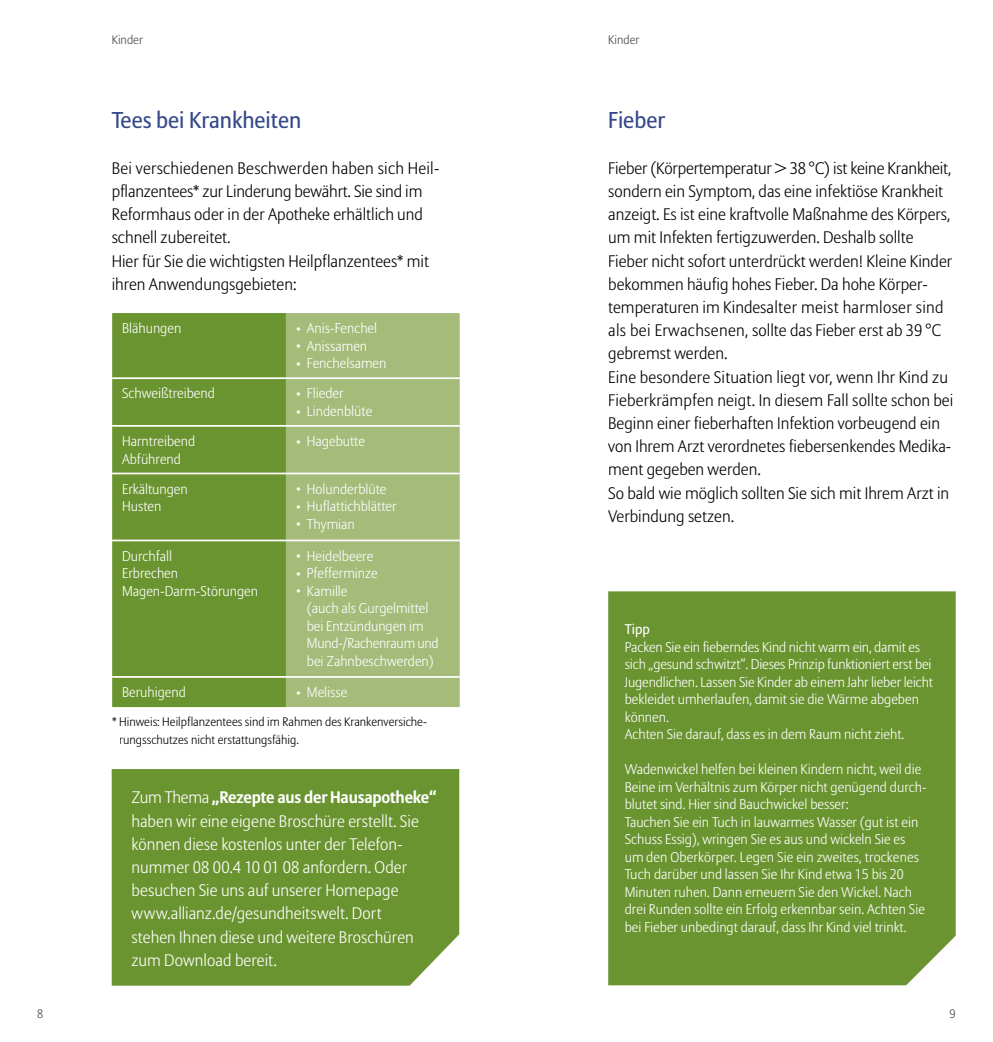
<style>
.page{position:relative;width:993px;height:1042px;background:#fff}
.page>*{position:absolute;margin:0;border:0;box-sizing:border-box;transform-origin:0 0}
.t1{font:22.75px "Allianz Sans";color:#35498a}
.t2{font:300 16.62px/23.1px "Allianz Sans";color:#000}
.t3{font:300 16.62px/23.3px "Allianz Sans";color:#fff}
.t4{font:300 14px/17.5px "Allianz Sans";color:#fff}
.t5{font:14px "Allianz Sans";color:#fff}
.t6{font:300 12.25px/17.5px "Allianz Sans";color:#000}
.t7{font:300 12.25px "Allianz Sans";color:#484848}
.s1{font-size:10.5px}
.s2{font-weight:700}
</style>
<div class="page">
<div style="left:112px;top:313px;width:174px;height:394px;background:#6a9430"></div>
<div style="left:286px;top:313px;width:173px;height:394px;background:#a4bb7a"></div>
<hr style="left:112px;top:377px;width:174px;height:2px;background:#fff">
<hr style="left:286px;top:377px;width:173px;height:2px;background:#fff">
<hr style="left:112px;top:425px;width:174px;height:2px;background:#fff">
<hr style="left:286px;top:425px;width:173px;height:2px;background:#fff">
<hr style="left:112px;top:473px;width:174px;height:1px;background:#fff">
<hr style="left:286px;top:473px;width:173px;height:1px;background:#fff">
<hr style="left:112px;top:539px;width:174px;height:2px;background:#fff">
<hr style="left:286px;top:539px;width:173px;height:2px;background:#fff">
<hr style="left:112px;top:676px;width:174px;height:2px;background:#fff">
<hr style="left:286px;top:676px;width:173px;height:2px;background:#fff">
<div style="left:608px;top:591px;width:347px;height:394px;background:#6a9430"></div>
<div style="left:112px;top:769px;width:347px;height:216px;background:#6a9430"></div>
<p class="t7" style="left:112px;top:32px;width:33px">Kinder</p>
<p class="t7" style="left:608px;top:32px;width:33px">Kinder</p>
<h1 class="t1" style="left:112px;top:106px;width:191px">Tees bei Krankheiten</h1>
<p class="t2" style="left:112px;top:157px;width:329px">Bei verschiedenen Beschwerden haben sich Heil&shy;pflanzentees* zur Linderung bewährt. Sie sind im Reformhaus oder in der Apotheke erhältlich und schnell zubereitet.<br>Hier für Sie die wichtigsten Heilpflanzentees* mit ihren Anwendungsgebieten:</p>
<p class="t4" style="left:122px;top:320px;width:61px">Blähungen</p>
<p class="t4" style="left:296px;top:320px;width:83px"><span class="s1">•</span> Anis-Fenchel</p>
<p class="t4" style="left:296px;top:338px;width:73px"><span class="s1">•</span> Anissamen</p>
<p class="t4" style="left:296px;top:355px;width:92px"><span class="s1">•</span> Fenchelsamen</p>
<p class="t4" style="left:122px;top:385px;width:94px">Schweißtreibend</p>
<p class="t4" style="left:296px;top:385px;width:49px"><span class="s1">•</span> Flieder</p>
<p class="t4" style="left:296px;top:403px;width:78px"><span class="s1">•</span> Lindenblüte</p>
<p class="t4" style="left:122px;top:433px;width:75px">Harntreibend<br>Abführend</p>
<p class="t4" style="left:296px;top:433px;width:71px"><span class="s1">•</span> Hagebutte</p>
<p class="t4" style="left:122px;top:481px;width:67px">Erkältungen<br>Husten</p>
<p class="t4" style="left:296px;top:481px;width:92px"><span class="s1">•</span> Holunderblüte</p>
<p class="t4" style="left:296px;top:498px;width:102px"><span class="s1">•</span> Huflattichblätter</p>
<p class="t4" style="left:296px;top:516px;width:60px"><span class="s1">•</span> Thymian</p>
<p class="t4" style="left:122px;top:548px;width:137px">Durchfall<br>Erbrechen<br>Magen-Darm-Störungen</p>
<p class="t4" style="left:296px;top:548px;width:79px"><span class="s1">•</span> Heidelbeere</p>
<p class="t4" style="left:296px;top:565px;width:83px"><span class="s1">•</span> Pfefferminze</p>
<p class="t4" style="left:307px;top:583px;width:133px;text-indent:-11px"><span class="s1">•</span> Kamille<br>(auch als Gurgelmittel bei Entzündungen im<br>Mund-/Rachenraum und bei Zahnbeschwerden)</p>
<p class="t4" style="left:122px;top:684px;width:65px">Beruhigend</p>
<p class="t4" style="left:296px;top:684px;width:53px"><span class="s1">•</span> Melisse</p>
<p class="t6" style="left:119px;top:713px;width:309px;text-indent:-7px">* Hinweis: Heilpflanzentees sind im Rahmen des Krankenversiche&shy;rungsschutzes nicht erstattungsfähig.</p>
<p class="t3" style="left:131px;top:787px;width:306px">Zum Thema <span class="s2">„Rezepte aus der Hausapotheke“ </span>haben wir eine eigene Broschüre erstellt. Sie können diese kostenlos unter der Telefon&shy;nummer 08 00.4 10 01 08 anfordern. Oder besuchen Sie uns auf unserer Homepage www.allianz.de/gesundheitswelt. Dort<br>stehen Ihnen diese und weitere Broschüren zum Download bereit.</p>
<h1 class="t1" style="left:608px;top:106px;width:58px">Fieber</h1>
<p class="t2" style="left:608px;top:157px;width:346px">Fieber (Körpertemperatur &gt; 38 °C) ist keine Krankheit, sondern ein Symptom, das eine infektiöse Krankheit anzeigt. Es ist eine kraftvolle Maßnahme des Körpers, um mit Infekten fertigzuwerden. Deshalb sollte Fieber nicht sofort unterdrückt werden! Kleine Kinder bekommen häufig hohes Fieber. Da hohe Körper&shy;temperaturen im Kindesalter meist harmloser sind als bei Erwachsenen, sollte das Fieber erst ab 39 °C gebremst werden.<br>Eine besondere Situation liegt vor, wenn Ihr Kind zu Fieberkrämpfen neigt. In diesem Fall sollte schon bei Beginn einer fieberhaften Infektion vorbeugend ein von Ihrem Arzt verordnetes fiebersenkendes Medika&shy;ment gegeben werden.<br>So bald wie möglich sollten Sie sich mit Ihrem Arzt in Verbindung setzen.</p>
<p class="t5" style="left:624px;top:621px;width:27px">Tipp</p>
<p class="t4" style="left:624px;top:638px;width:309px">Packen Sie ein fieberndes Kind nicht warm ein, damit es sich „gesund schwitzt“. Dieses Prinzip funktioniert erst bei Jugendlichen. Lassen Sie Kinder ab einem Jahr lieber leicht bekleidet umherlaufen, damit sie die Wärme abgeben können.<br>Achten Sie darauf, dass es in dem Raum nicht zieht.</p>
<p class="t4" style="left:624px;top:761px;width:303px">Wadenwickel helfen bei kleinen Kindern nicht, weil die Beine im Verhältnis zum Körper nicht genügend durch&shy;blutet sind. Hier sind Bauchwickel besser:<br>Tauchen Sie ein Tuch in lauwarmes Wasser (gut ist ein Schuss Essig), wringen Sie es aus und wickeln Sie es um den Oberkörper. Legen Sie ein zweites, trockenes Tuch darüber und lassen Sie Ihr Kind etwa 15 bis 20<br>Minuten ruhen. Dann erneuern Sie den Wickel. Nach drei Runden sollte ein Erfolg erkennbar sein. Achten Sie bei Fieber unbedingt darauf, dass Ihr Kind viel trinkt.</p>
<p class="t7" style="left:37px;top:1006px;width:8px">8</p>
<p class="t7" style="left:949px;top:1006px;width:8px">9</p>
</div>
